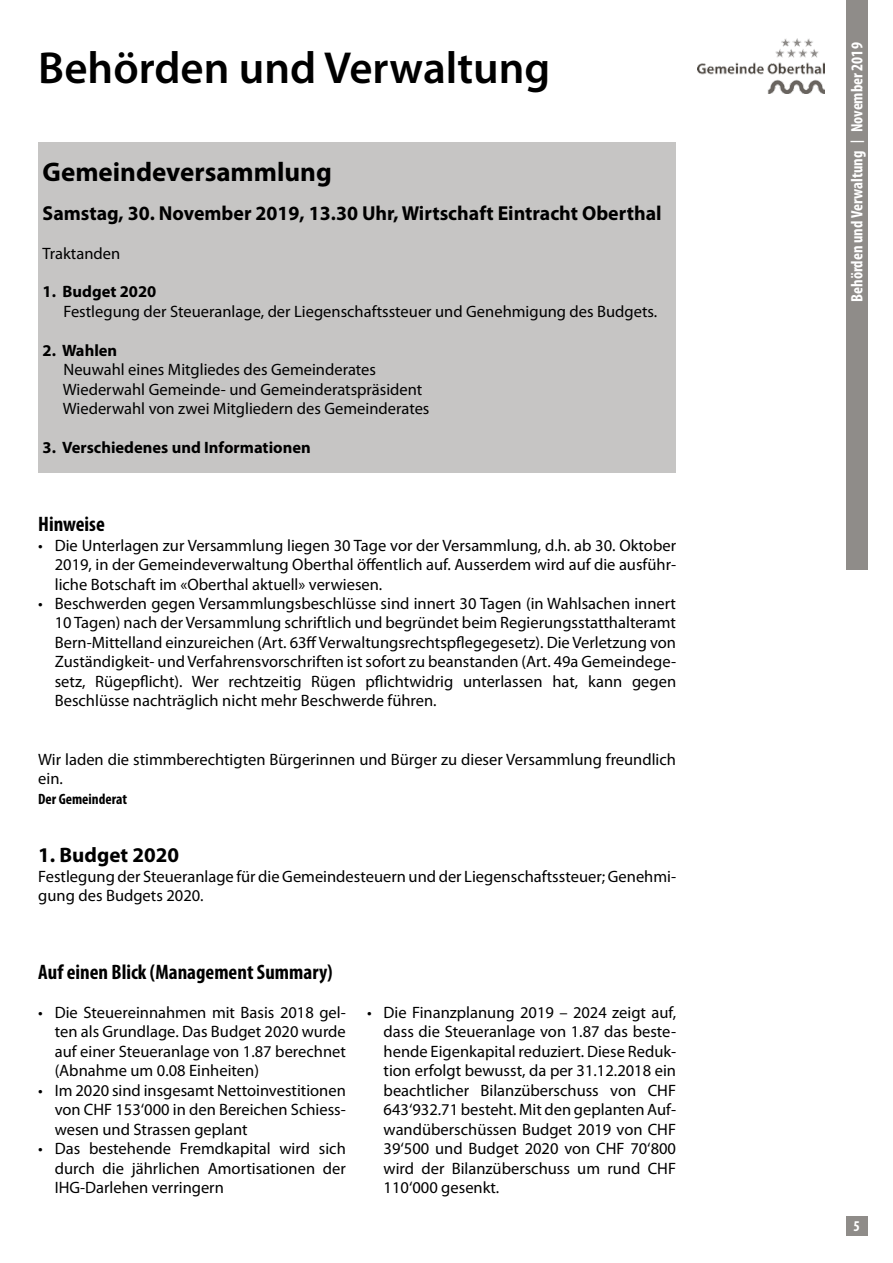
<style>
.page{position:relative;width:893px;height:1263px;background:#fff}
.page>*{position:absolute;margin:0;border:0;box-sizing:border-box;transform-origin:0 0}
.t1{font:600 45px "Myriad Pro";color:#000}
.t2{font:700 27px "Myriad Pro";color:#000}
.t3{font:700 condensed 21px "Myriad Pro";color:#000}
.t4{font:700 21px "Myriad Pro";color:#000}
.t5{font:700 20.25px "Myriad Pro";color:#000}
.t6{font:16.5px/19.5px "Myriad Pro";color:#000;text-align:justify}
.t7{font:700 16.5px "Myriad Pro";color:#000}
.t8{font:700 condensed 16.5px "Myriad Pro";color:#fff}
.t9{font:700 condensed 15px "Myriad Pro";color:#000}
.t10{font:700 condensed 15px "Myriad Pro";color:#fff}
.s1{font-size:13.5px}
</style>
<div class="page">
<div style="left:846px;top:1216px;width:21px;height:19px;background:#8f8c89"></div>
<div style="left:846px;top:0;width:21px;height:570px;background:#8f8c89"></div>
<img style="left:697px;top:38px;width:128px;height:55px">
<div style="left:38px;top:143px;width:638px;height:330px;background:#c6c5c4"></div>
<h1 class="t1" style="left:38px;top:40px;width:514px">Behörden und Verwaltung</h1>
<h2 class="t2" style="left:43px;top:154px;width:291px">Gemeindeversammlung</h2>
<p class="t5" style="left:43px;top:200px;width:621px">Samstag, 30. November 2019, 13.30 Uhr, Wirtschaft Eintracht Oberthal</p>
<p class="t6" style="left:43px;top:243px;width:79px">Traktanden</p>
<p class="t7" style="left:43px;top:281px;width:115px">1. Budget 2020</p>
<p class="t6" style="left:64px;top:301px;width:595px">Festlegung der Steueranlage, der Liegenschaftssteuer und Genehmigung des Budgets.</p>
<p class="t7" style="left:43px;top:340px;width:76px">2. Wahlen</p>
<p class="t6" style="left:63px;top:360px;width:368px;text-align:left">Neuwahl eines Mitgliedes des Gemeinderates<br>Wiederwahl Gemeinde- und Gemeinderatspräsident<br>Wiederwahl von zwei Mitgliedern des Gemeinderates</p>
<p class="t7" style="left:43px;top:437px;width:270px">3. Verschiedenes und Informationen</p>
<p class="t3" style="left:38px;top:511px;width:68px">Hinweise</p>
<p class="t6" style="left:55px;top:535px;width:623px;text-indent:-17px">• Die Unterlagen zur Versammlung liegen 30 Tage vor der Versammlung, d.h. ab 30. Oktober 2019, in der Gemeindeverwaltung Oberthal öffentlich auf. Ausserdem wird auf die ausführ&shy;liche Botschaft im «Oberthal aktuell» verwiesen.</p>
<p class="t6" style="left:55px;top:593px;width:623px;text-indent:-17px">• Beschwerden gegen Versammlungsbeschlüsse sind innert 30 Tagen (in Wahlsachen innert 10 Tagen) nach der Versammlung schriftlich und begründet beim Regierungsstatthalteramt Bern-Mittelland einzureichen (Art. 63ff Verwaltungsrechtspflegegesetz). Die Verletzung von Zuständigkeit- und Verfahrensvorschriften ist sofort zu beanstanden (Art. 49a Gemeindege&shy;setz, Rügepflicht). Wer rechtzeitig Rügen pflichtwidrig unterlassen hat, kann gegen Beschlüsse nachträglich nicht mehr Beschwerde führen.</p>
<p class="t6" style="left:38px;top:749px;width:639px">Wir laden die stimmberechtigten Bürgerinnen und Bürger zu dieser Versammlung freundlich ein.</p>
<p class="t9" style="left:38px;top:789px;width:90px">Der Gemeinderat</p>
<p class="t4" style="left:38px;top:841px;width:142px">1. Budget 2020</p>
<p class="t6" style="left:38px;top:866px;width:639px">Festlegung der Steueranlage für die Gemeindesteuern und der Liegenschaftssteuer; Genehmi&shy;gung des Budgets 2020.</p>
<p class="t3" style="left:38px;top:959px;width:296px">Auf einen Blick (Management Summary)</p>
<p class="t6" style="left:55px;top:1002px;width:293px;text-indent:-17px">• Die Steuereinnahmen mit Basis 2018 gel&shy;ten als Grundlage. Das Budget 2020 wurde auf einer Steueranlage von 1.87 berechnet (Abnahme um 0.08 Einheiten)</p>
<p class="t6" style="left:55px;top:1080px;width:293px;text-indent:-17px">• Im 2020 sind insgesamt Nettoinvestitionen von CHF 153‘000 in den Bereichen Schiess&shy;wesen und Strassen geplant</p>
<p class="t6" style="left:55px;top:1139px;width:293px;text-indent:-17px">• Das bestehende Fremdkapital wird sich durch die jährlichen Amortisationen der IHG-Darlehen verringern</p>
<p class="t6" style="left:384px;top:1002px;width:294px;text-indent:-16px">• Die Finanzplanung 2019 – 2024 zeigt auf, dass die Steueranlage von 1.87 das beste&shy;hende Eigenkapital reduziert. Diese Reduk&shy;tion erfolgt bewusst, da per 31.12.2018 ein beachtlicher Bilanzüberschuss von CHF 643‘932.71 besteht. Mit den geplanten Auf&shy;wandüberschüssen Budget 2019 von CHF 39‘500 und Budget 2020 von CHF 70‘800 wird der Bilanzüberschuss um rund CHF 110‘000 gesenkt.</p>
<p class="t8" style="left:847px;top:302px;width:261px;rotate:-90deg">Behörden und Verwaltung <span class="s1">|</span> November 2019</p>
<p class="t10" style="left:854px;top:1216px;width:8px">5</p>
</div>
